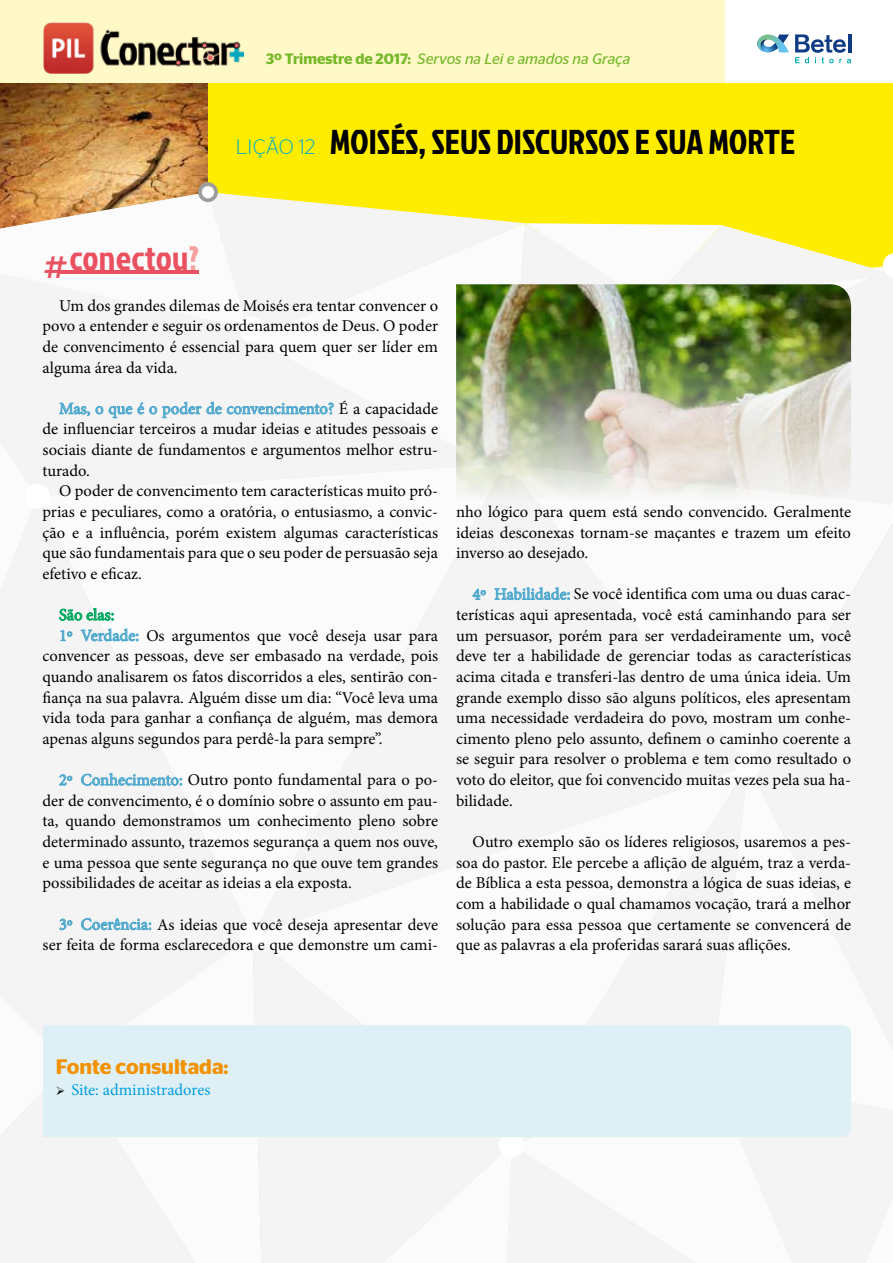
<style>
.page{position:relative;width:893px;height:1263px;background:#fff}
.page>*{position:absolute;margin:0;border:0;box-sizing:border-box;transform-origin:0 0}
.t1{font:34.5px "Jockey One";color:#000}
.t2{font:34.05px "Jockey One";letter-spacing:.01em;color:#ea5160}
.t3{font:600 21px "Stag Sans";color:#f39200}
.t4{font:16.5px/20.7px "Minion Pro";color:#000;text-align:justify}
.t5{font:16.5px "Minion Pro";color:#009fe3}
.t6{font:16.5px "Minion Pro";color:#00a75d}
.t7{font:italic 15px "Stag Sans";color:#76b82a}
.s1{font-weight:600;font-style:normal}
.s2{font-family:"Stag Sans";font-weight:300;font-size:21px;color:#00aec3}
.s3{font-size:40.8px}
.s4{color:#f4a09d}
.s5{color:#50a9ce}
.s6{color:#000}
</style>
<div class="page">
<div style="left:0;top:0;width:893px;height:124px;background:#fff9c7"></div>
<div style="left:725px;top:0;width:168px;height:124px;background:#fff"></div>
<div style="left:43px;top:84px;width:850px;height:235px;background:#ffed00"></div>
<img style="left:0;top:84px;width:208px;height:108px">
<svg style="left:0;top:192px;width:208px;height:81px;background:#f1e3d3"></svg>
<div style="left:0;top:273px;width:251px;height:190px;background:#f4f4f4"></div>
<svg style="left:208px;top:193px;width:315px;height:146px;fill:#f8f4f4"></svg>
<div style="left:251px;top:223px;width:255px;height:240px;background:#f4f4f4"></div>
<div style="left:0;top:442px;width:38px;height:44px;background:#f4f4f4"></div>
<div style="left:38px;top:463px;width:215px;height:32px;background:#f4f4f4"></div>
<svg style="left:253px;top:463px;width:253px;height:303px"></svg>
<div style="left:506px;top:504px;width:234px;height:262px;background:#f4f4f4"></div>
<div style="left:0;top:508px;width:247px;height:488px;background:#f4f4f4"></div>
<div style="left:258px;top:766px;width:253px;height:166px;background:#f4f4f4"></div>
<div style="left:755px;top:524px;width:138px;height:242px;background:#f4f4f4"></div>
<div style="left:506px;top:473px;width:387px;height:31px;background:#f6f6f6"></div>
<div style="left:69px;top:936px;width:178px;height:60px;background:#f4f4f4"></div>
<div style="left:253px;top:944px;width:248px;height:319px;background:#f4f4f4"></div>
<svg style="left:511px;top:766px;width:201px;height:259px"></svg>
<div style="left:712px;top:766px;width:181px;height:284px;background:#f4f4f4"></div>
<div style="left:382px;top:1145px;width:313px;height:118px;background:#f4f4f4"></div>
<div style="left:739px;top:1102px;width:154px;height:161px;background:#f4f4f4"></div>
<div style="left:0;top:996px;width:264px;height:267px;background:#f4f4f4"></div>
<div style="left:735px;top:753px;width:26px;height:25px;background:#fff;border-radius:50%"></div>
<svg style="left:506px;top:223px;width:387px;height:250px"></svg>
<div style="left:499px;top:1132px;width:25px;height:26px;background:#fff;border-radius:50%"></div>
<div style="left:240px;top:923px;width:25px;height:25px;background:#fff;border-radius:50%"></div>
<div style="left:636px;top:281px;width:26px;height:26px;background:#fff;border-radius:50%"></div>
<div style="left:238px;top:316px;width:26px;height:26px;background:#fff;border-radius:50%"></div>
<div style="left:25px;top:484px;width:25px;height:25px;background:#fff;border-radius:50%"></div>
<div style="left:200px;top:184px;width:16px;height:16px;background:#fff;border-radius:50%"></div>
<div style="left:198px;top:182px;width:20px;height:20px;border:4px solid #9d9d9c;border-radius:50%"></div>
<div style="left:43px;top:1025px;width:808px;height:112px;background:#def0f5"></div>
<hr style="left:59px;top:270px;width:140px;height:3px;background:#ea5160">
<div style="left:59px;top:349px;width:275px;height:118px;background:#f4f4f4"></div>
<svg style="left:59px;top:607px;width:55px;height:14px"></svg>
<svg style="left:60px;top:629px;width:13px;height:12px"></svg>
<svg style="left:80px;top:628px;width:59px;height:15px"></svg>
<svg style="left:59px;top:774px;width:14px;height:12px"></svg>
<svg style="left:81px;top:772px;width:101px;height:14px"></svg>
<svg style="left:59px;top:918px;width:14px;height:12px"></svg>
<svg style="left:81px;top:918px;width:70px;height:12px"></svg>
<svg style="left:472px;top:588px;width:14px;height:12px"></svg>
<svg style="left:494px;top:587px;width:76px;height:14px"></svg>
<img style="left:456px;top:284px;width:395px;height:216px">
<svg style="left:795px;top:34px;width:56px;height:29px"></svg>
<svg style="left:757px;top:34px;width:32px;height:18px"></svg>
<img style="left:43px;top:22px;width:200px;height:51px">
<p class="t7" style="left:266px;top:50px;width:366px"><span class="s1">3º Trimestre de 2017:</span> Servos na Lei e amados na Graça</p>
<h1 class="t1" style="left:236px;top:116px;width:561px"><span class="s2">LIÇÃO 12</span> MOISÉS, SEUS DISCURSOS E SUA MORTE</h1>
<h2 class="t2" style="left:43px;top:234px;width:158px"><span class="s3">#</span>conectou<span class="s4">?</span></h2>
<p class="t4" style="left:43px;top:295px;width:397px;text-indent:16px">Um dos grandes dilemas de Moisés era tentar convencer o povo a entender e seguir os ordenamentos de Deus. O poder de convencimento é essencial para quem quer ser líder em alguma área da vida.</p>
<p class="t4" style="left:43px;top:398px;width:397px;text-indent:16px"><span class="s5">Mas, o que é o poder de convencimento?</span> É a capacidade de influenciar terceiros a mudar ideias e atitudes pessoais e sociais diante de fundamentos e argumentos melhor estru&shy;turado.</p>
<p class="t4" style="left:43px;top:481px;width:397px;text-indent:16px">O poder de convencimento tem características muito pró&shy;prias e peculiares, como a oratória, o entusiasmo, a convic&shy;ção e a influência, porém existem algumas características que são fundamentais para que o seu poder de persuasão seja efetivo e eficaz.</p>
<p class="t6" style="left:59px;top:604px;width:57px">São elas:</p>
<p class="t4" style="left:59px;top:625px;width:381px"><span class="s5">1º Verdade:</span> Os argumentos que você deseja usar para</p>
<p class="t4" style="left:43px;top:646px;width:397px">convencer as pessoas, deve ser embasado na verdade, pois</p>
<p class="t4" style="left:43px;top:666px;width:397px">quando analisarem os fatos discorridos a eles, sentirão con-</p>
<p class="t4" style="left:43px;top:687px;width:397px">fiança na sua palavra. Alguém disse um dia: “Você leva uma</p>
<p class="t4" style="left:43px;top:708px;width:397px">vida toda para ganhar a confiança de alguém, mas demora</p>
<p class="t4" style="left:43px;top:728px;width:341px">apenas alguns segundos para perdê-la para sempre”.</p>
<p class="t4" style="left:43px;top:769px;width:397px;text-indent:16px"><span class="s5">2º Conhecimento:</span> Outro ponto fundamental para o po&shy;der de convencimento, é o domínio sobre o assunto em pau&shy;ta, quando demonstramos um conhecimento pleno sobre determinado assunto, trazemos segurança a quem nos ouve, e uma pessoa que sente segurança no que ouve tem grandes possibilidades de aceitar as ideias a ela exposta.</p>
<p class="t4" style="left:43px;top:914px;width:397px;text-align:right"><span class="s5">3º Coerência:</span> As ideias que você deseja apresentar deve ser feita de forma esclarecedora e que demonstre um cami-</p>
<p class="t4" style="left:456px;top:501px;width:396px">nho lógico para quem está sendo convencido. Geralmente ideias desconexas tornam-se maçantes e trazem um efeito inverso ao desejado.</p>
<p class="t4" style="left:456px;top:584px;width:396px;text-indent:16px"><span class="s5">4º Habilidade:</span> Se você identifica com uma ou duas carac&shy;terísticas aqui apresentada, você está caminhando para ser um persuasor, porém para ser verdadeiramente um, você deve ter a habilidade de gerenciar todas as características acima citada e transferi-las dentro de uma única ideia. Um grande exemplo disso são alguns políticos, eles apresentam uma necessidade verdadeira do povo, mostram um conhe&shy;cimento pleno pelo assunto, definem o caminho coerente a se seguir para resolver o problema e tem como resultado o voto do eleitor, que foi convencido muitas vezes pela sua ha&shy;bilidade.</p>
<p class="t4" style="left:456px;top:831px;width:396px;text-indent:16px">Outro exemplo são os líderes religiosos, usaremos a pes&shy;soa do pastor. Ele percebe a aflição de alguém, traz a verda&shy;de Bíblica a esta pessoa, demonstra a lógica de suas ideias, e com a habilidade o qual chamamos vocação, trará a melhor solução para essa pessoa que certamente se convencerá de que as palavras a ela proferidas sarará suas aflições.</p>
<p class="t3" style="left:56px;top:1054px;width:174px">Fonte consultada:</p>
<p class="t5" style="left:56px;top:1078px;width:156px"><span class="s6">➢</span> Site: administradores</p>
</div>
